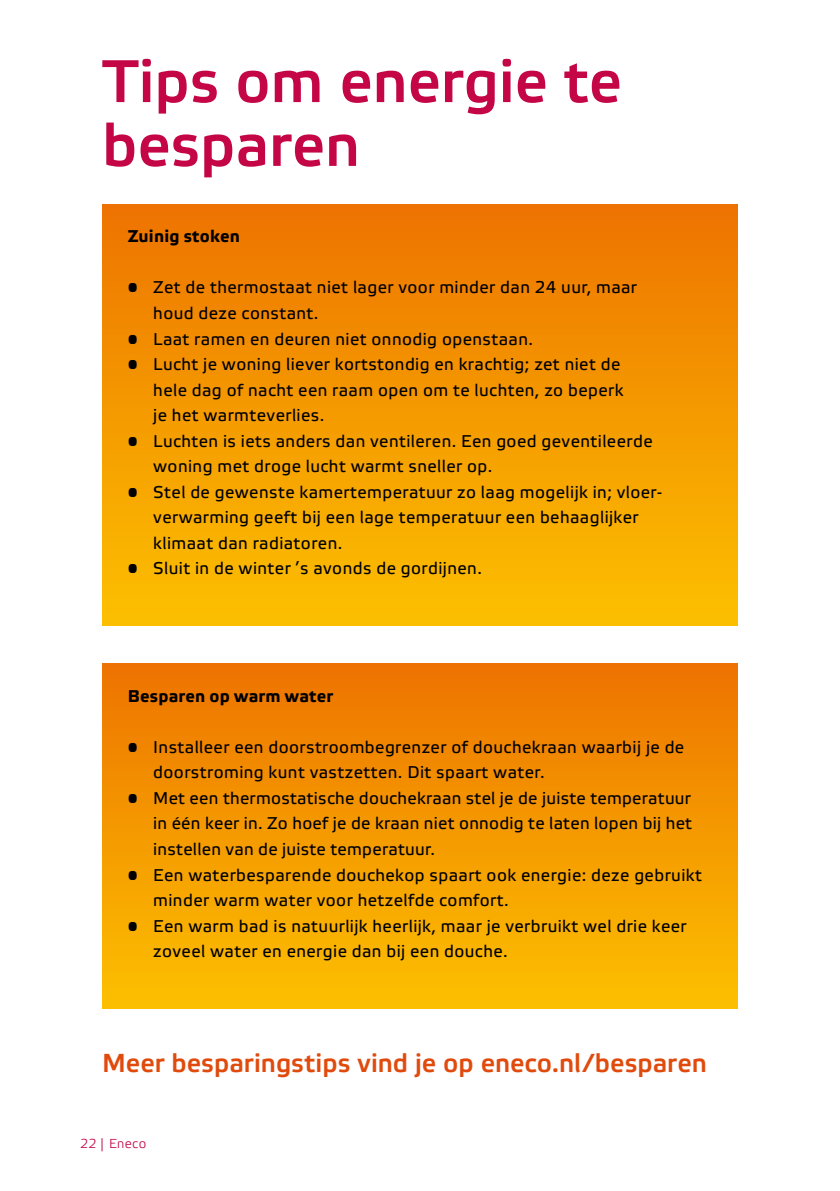
<style>
.page{position:relative;width:840px;height:1191px;background:#fff}
.page>*{position:absolute;margin:0;border:0;box-sizing:border-box;transform-origin:0 0}
.t1{font:60px/63.8px "Etelka Medium Pro";color:#c40646}
.t2{font:26px "Etelka Medium Pro";color:#e04b0d}
.t3{font:17px/25.6px "Etelka Text Pro";letter-spacing:.025em;color:#000}
.t4{font:700 17px "Etelka Text Pro";letter-spacing:.015em;color:#000}
.t5{font:13px "Etelka Light Pro";letter-spacing:.025em;color:#c40646}
</style>
<div class="page">
<div style="left:102px;top:204px;width:635px;height:421px;background:linear-gradient(to bottom,#ed7300,#fcc000)"></div>
<div style="left:102px;top:663px;width:635px;height:345px;background:linear-gradient(to bottom,#ed7300,#fcc000)"></div>
<h1 class="t1" style="left:102px;top:53px;width:521px">Tips om energie te besparen</h1>
<p class="t4" style="left:128px;top:227px;width:114px">Zuinig stoken</p>
<p class="t3" style="left:153px;top:276px;width:485px;text-indent:-26px">• Zet de thermostaat niet lager voor minder dan 24 uur, maar houd deze constant.</p>
<p class="t3" style="left:128px;top:327px;width:406px">• Laat ramen en deuren niet onnodig openstaan.</p>
<p class="t3" style="left:153px;top:352px;width:471px;text-indent:-26px">• Lucht je woning liever kortstondig en krachtig; zet niet de hele dag of nacht een raam open om te luchten, zo beperk je het warmteverlies.</p>
<p class="t3" style="left:153px;top:429px;width:500px;text-indent:-26px">• Luchten is iets anders dan ventileren. Een goed geventileerde woning met droge lucht warmt sneller op.</p>
<p class="t3" style="left:153px;top:480px;width:509px;text-indent:-26px">• Stel de gewenste kamertemperatuur zo laag mogelijk in; vloer&shy;verwarming geeft bij een lage temperatuur een behaaglijker klimaat dan radiatoren.</p>
<p class="t3" style="left:128px;top:556px;width:355px">• Sluit in de winter ’s avonds de gordijnen.</p>
<p class="t4" style="left:128px;top:686px;width:207px">Besparen op warm water</p>
<p class="t3" style="left:153px;top:735px;width:532px;text-indent:-26px">• Installeer een doorstroombegrenzer of douchekraan waarbij je de doorstroming kunt vastzetten. Dit spaart water.</p>
<p class="t3" style="left:153px;top:786px;width:540px;text-align:justify;text-indent:-26px">• Met een thermostatische douchekraan stel je de juiste temperatuur in één keer in. Zo hoef je de kraan niet onnodig te laten lopen bij het instellen van de juiste temperatuur.</p>
<p class="t3" style="left:153px;top:863px;width:550px;text-indent:-26px">• Een waterbesparende douchekop spaart ook energie: deze gebruikt minder warm water voor hetzelfde comfort.</p>
<p class="t3" style="left:153px;top:914px;width:534px;text-indent:-26px">• Een warm bad is natuurlijk heerlijk, maar je verbruikt wel drie keer zoveel water en energie dan bij een douche.</p>
<h2 class="t2" style="left:102px;top:1048px;width:606px">Meer besparingstips vind je op eneco.nl/besparen</h2>
<p class="t5" style="left:80px;top:1137px;width:68px">22 | Eneco</p>
</div>
